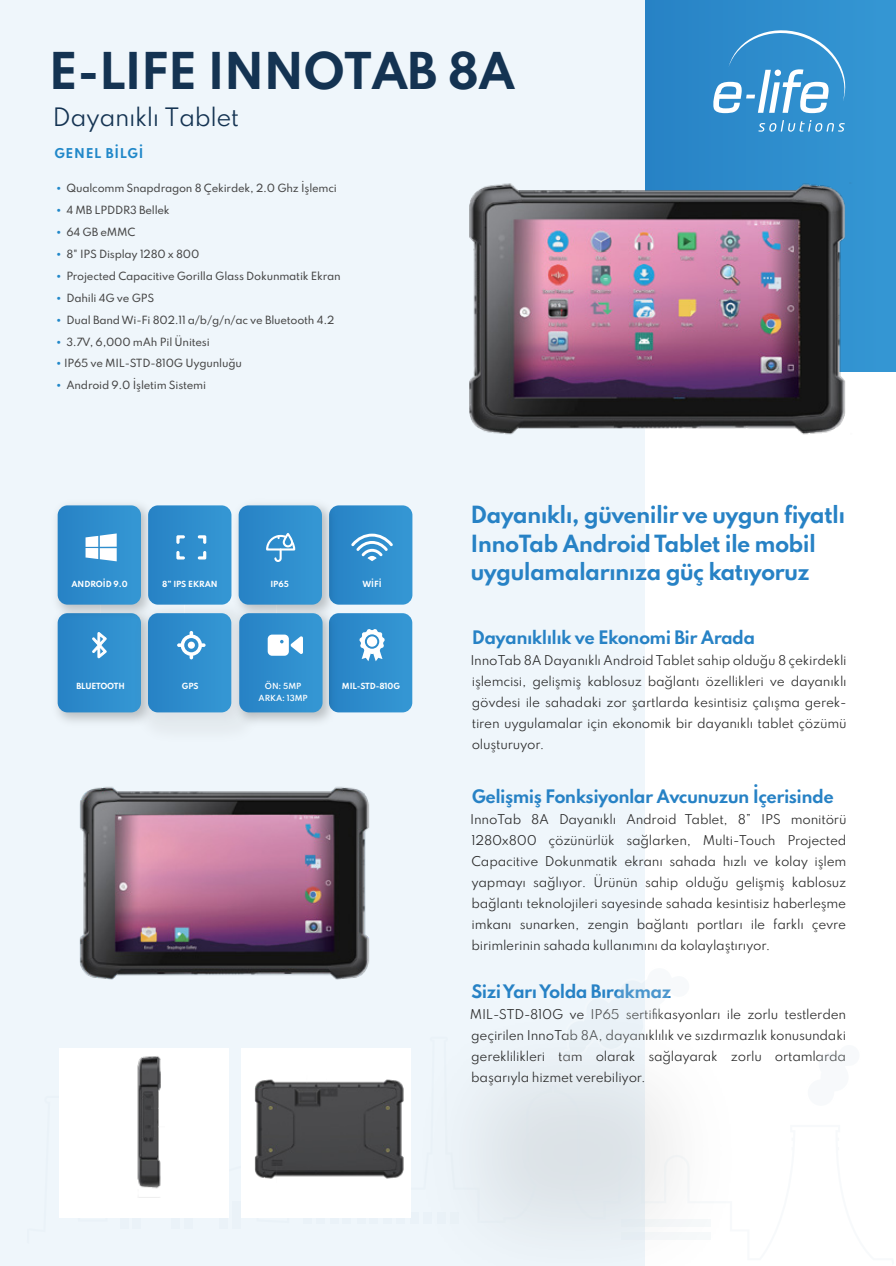
<style>
.page{position:relative;width:896px;height:1266px;background:#fff}
.page>*{position:absolute;margin:0;border:0;box-sizing:border-box;transform-origin:0 0}
.t1{font:700 45px "Spartan";letter-spacing:-.025em;color:#143352}
.t2{font:22.5px "Spartan";letter-spacing:-.025em;color:#143352}
.t3{font:700 21px/28.5px "Spartan";letter-spacing:-.035em;color:#2782c5}
.t4{font:700 16.5px "Spartan";letter-spacing:-.035em;color:#2782c5}
.t5{font:12px/21px "Spartan";letter-spacing:-.02em;color:#2b2b2b;text-align:justify}
.t6{font:700 12px "Spartan";letter-spacing:.055em;color:#2188c9}
.t7{font:500 10.05px "Spartan";letter-spacing:-.02em;color:#474747}
.t8{font:700 7.5px "Spartan";letter-spacing:-.01em;color:#fff}
.t9{font:600 7.5px/12.1px "Spartan";letter-spacing:-.01em;color:#fff;text-align:center}
.s1{font-family:"Century Gothic";font-weight:400;color:#2188c9}
</style>
<div class="page">
<div style="left:0;top:0;width:644px;height:1266px;background:#eff6fb"></div>
<div style="left:645px;top:0;width:251px;height:372px;background:linear-gradient(to right,#2782c5,#3597d4)"></div>
<svg style="left:758px;top:120px;width:87px;height:12px"></svg>
<svg style="left:713px;top:30px;width:133px;height:83px;background:#55a2d6"></svg>
<svg style="left:644px;top:966px;width:1px;height:71px"></svg>
<svg style="left:59px;top:1037px;width:641px;height:228px"></svg>
<div style="left:242px;top:1048px;width:169px;height:169px;background:#fff"></div>
<div style="left:59px;top:1048px;width:169px;height:169px;background:#fff"></div>
<img style="left:56px;top:622px;width:74px;height:100px">
<img style="left:56px;top:504px;width:92px;height:118px">
<img style="left:231px;top:504px;width:98px;height:100px">
<img style="left:130px;top:596px;width:109px;height:126px">
<img style="left:139px;top:604px;width:90px;height:124px">
<img style="left:229px;top:604px;width:111px;height:123px">
<svg style="left:329px;top:613px;width:83px;height:99px;background:#3b94cf"></svg>
<img style="left:79px;top:786px;width:290px;height:194px">
<img style="left:254px;top:1079px;width:150px;height:100px">
<img style="left:137px;top:1056px;width:24px;height:133px">
<svg style="left:58px;top:613px;width:83px;height:99px;background:#3490cd"></svg>
<svg style="left:329px;top:505px;width:83px;height:100px;background:#3992ce"></svg>
<svg style="left:58px;top:505px;width:83px;height:100px;background:#4197d0"></svg>
<svg style="left:148px;top:505px;width:83px;height:100px;background:#3590ce"></svg>
<img style="left:469px;top:177px;width:377px;height:265px">
<svg style="left:148px;top:613px;width:83px;height:99px;background:#3691ce"></svg>
<div style="left:188px;top:642px;width:7px;height:7px;background:#fff;border-radius:50%"></div>
<svg style="left:239px;top:505px;width:83px;height:100px;background:#3691ce"></svg>
<svg style="left:239px;top:613px;width:84px;height:99px;background:#3e95d0"></svg>
<h1 class="t1" style="left:49px;top:38px;width:468px">E-LIFE INNOTAB 8A</h1>
<h2 class="t2" style="left:53px;top:100px;width:188px">Dayanıklı Tablet</h2>
<p class="t6" style="left:54px;top:145px;width:91px">GENEL BİLGİ</p>
<p class="t7" style="left:56px;top:181px;width:283px"><span class="s1">•</span> Qualcomm Snapdragon 8 Çekirdek, 2.0 Ghz İşlemci</p>
<p class="t7" style="left:56px;top:203px;width:116px"><span class="s1">•</span> 4 MB LPDDR3 Bellek</p>
<p class="t7" style="left:56px;top:224px;width:81px"><span class="s1">•</span> 64 GB eMMC</p>
<p class="t7" style="left:56px;top:246px;width:145px"><span class="s1">•</span> 8" IPS Display 1280 x 800</p>
<p class="t7" style="left:56px;top:268px;width:287px"><span class="s1">•</span> Projected Capacitive Gorilla Glass Dokunmatik Ekran</p>
<p class="t7" style="left:56px;top:290px;width:100px"><span class="s1">•</span> Dahili 4G ve GPS</p>
<p class="t7" style="left:56px;top:312px;width:280px"><span class="s1">•</span> Dual Band Wi-Fi 802.11 a/b/g/n/ac ve Bluetooth 4.2</p>
<p class="t7" style="left:56px;top:334px;width:156px"><span class="s1">•</span> 3.7V, 6,000 mAh Pil Ünitesi</p>
<p class="t7" style="left:56px;top:356px;width:188px"><span class="s1">•</span> IP65 ve MIL-STD-810G Uygunluğu</p>
<p class="t7" style="left:56px;top:378px;width:152px"><span class="s1">•</span> Android 9.0 İşletim Sistemi</p>
<p class="t8" style="left:71px;top:578px;width:58px">ANDROİD 9.0</p>
<p class="t8" style="left:162px;top:578px;width:57px">8” IPS EKRAN</p>
<p class="t8" style="left:270px;top:578px;width:20px">IP65</p>
<p class="t8" style="left:362px;top:578px;width:21px">WİFİ</p>
<p class="t8" style="left:76px;top:680px;width:50px">BLUETOOTH</p>
<p class="t9" style="left:259px;top:679px;width:51px">ÖN: 5MP<br>ARKA: 13MP</p>
<p class="t8" style="left:182px;top:680px;width:18px">GPS</p>
<p class="t8" style="left:342px;top:680px;width:60px">MIL-STD-810G</p>
<h3 class="t3" style="left:471px;top:500px;width:376px">Dayanıklı, güvenilir ve uygun fiyatlı<br>InnoTab Android Tablet ile mobil uygulamalarınıza güç katıyoruz</h3>
<h3 class="t4" style="left:472px;top:625px;width:285px">Dayanıklılık ve Ekonomi Bir Arada</h3>
<p class="t5" style="left:470px;top:650px;width:378px">InnoTab 8A Dayanıklı Android Tablet sahip olduğu 8 çekirdekli işlemcisi, gelişmiş kablosuz bağlantı özellikleri ve dayanıklı gövdesi ile sahadaki zor şartlarda kesintisiz çalışma gerek&shy;tiren uygulamalar için ekonomik bir dayanıklı tablet çözümü oluşturuyor.</p>
<h3 class="t4" style="left:472px;top:784px;width:364px">Gelişmiş Fonksiyonlar Avcunuzun İçerisinde</h3>
<p class="t5" style="left:470px;top:809px;width:378px">InnoTab 8A Dayanıklı Android Tablet, 8” IPS monitörü 1280x800 çözünürlük sağlarken, Multi-Touch Projected Capacitive Dokunmatik ekranı sahada hızlı ve kolay işlem yapmayı sağlıyor. Ürünün sahip olduğu gelişmiş kablosuz bağlantı teknolojileri sayesinde sahada kesintisiz haberleşme imkanı sunarken, zengin bağlantı portları ile farklı çevre birimlerinin sahada kullanımını da kolaylaştırıyor.</p>
<h3 class="t4" style="left:471px;top:979px;width:202px">Sizi Yarı Yolda Bırakmaz</h3>
<p class="t5" style="left:470px;top:1004px;width:378px">MIL-STD-810G ve IP65 sertifikasyonları ile zorlu testlerden geçirilen InnoTab 8A, dayanıklılık ve sızdırmazlık konusundaki gereklilikleri tam olarak sağlayarak zorlu ortamlarda başarıyla hizmet verebiliyor.</p>
</div>
